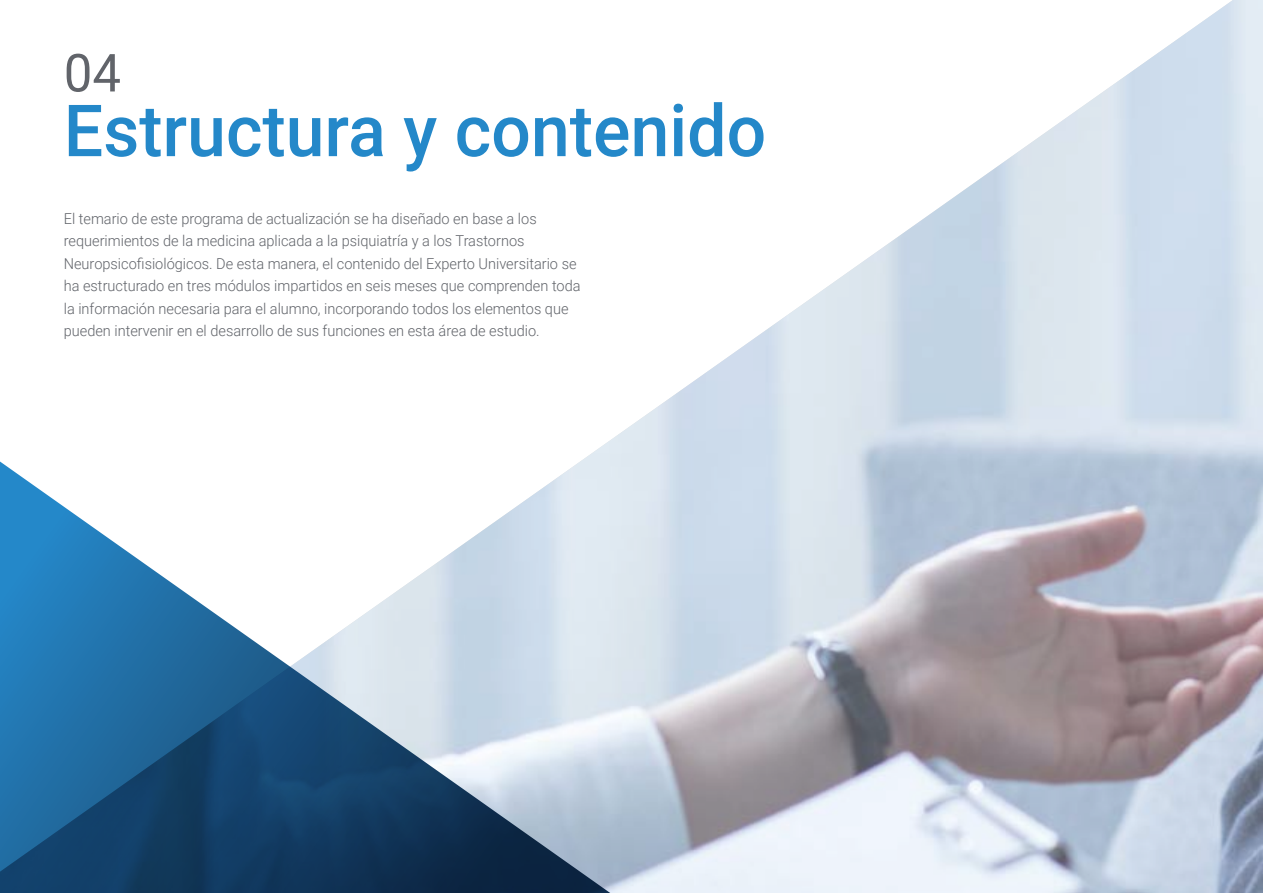
<style>
.page{position:relative;width:1263px;height:893px;background:#fff}
.page>*{position:absolute;margin:0;border:0;box-sizing:border-box;transform-origin:0 0}
.t1{font:500 72px "Roboto";color:#2488c9}
.t2{font:52.5px "Roboto";color:#61646a}
.t3{font:300 15px/22.5px "Roboto";color:#61646a}
</style>
<div class="page">
<img style="left:602px;top:0;width:661px;height:893px">
<svg style="left:0;top:446px;width:640px;height:447px"></svg>
<h2 class="t2" style="left:64px;top:36px;width:59px">04</h2>
<h1 class="t1" style="left:64px;top:80px;width:704px">Estructura y contenido</h1>
<p class="t3" style="left:64px;top:207px;width:518px">El temario de este programa de actualización se ha diseñado en base a los requerimientos de la medicina aplicada a la psiquiatría y a los Trastornos Neuropsicofisiológicos. De esta manera, el contenido del Experto Universitario se ha estructurado en tres módulos impartidos en seis meses que comprenden toda la información necesaria para el alumno, incorporando todos los elementos que pueden intervenir en el desarrollo de sus funciones en esta área de estudio.</p>
</div>
